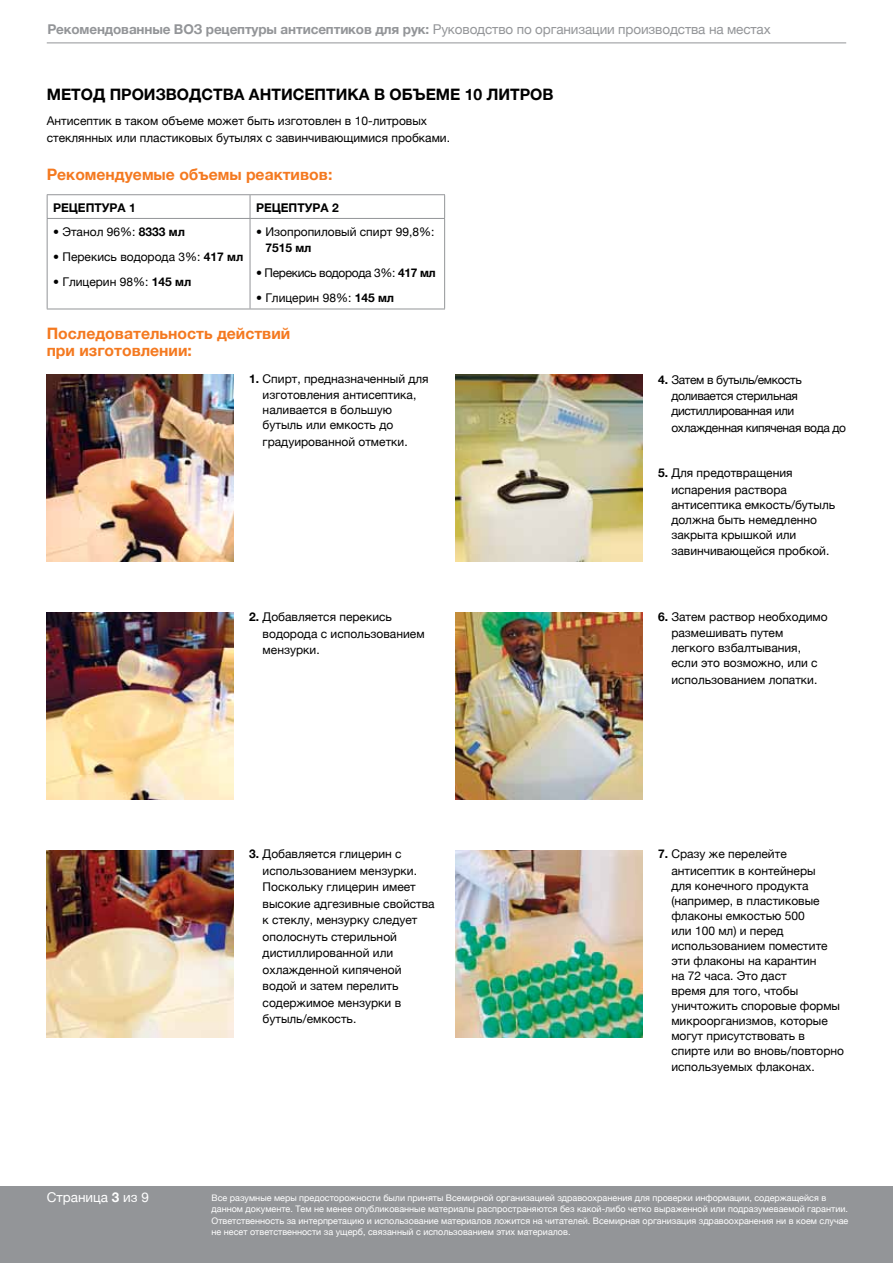
<style>
.page{position:relative;width:893px;height:1263px;background:#fff}
.page>*{position:absolute;margin:0;border:0;box-sizing:border-box;transform-origin:0 0}
.t1{font:700 15.75px/16.5px "Helvetica Neue";color:#f47920}
.t2{font:700 15.75px "Helvetica Neue";color:#000}
.t3{font:700 13.5px "Helvetica Neue";letter-spacing:-.01em;color:#939598}
.t4{font:13.5px "Helvetica Neue";color:#fff}
.t5{font:12px/16.5px "Helvetica Neue";color:#000}
.t6{font:12px/16.5px "Helvetica Neue";letter-spacing:-.03em;color:#000}
.t7{font:700 12px "Helvetica Neue";color:#000}
.t8{font:9px/11.2px "Helvetica Neue";color:#fff}
.s1{font-weight:400}
.s2{font-weight:700}
</style>
<div class="page">
<hr style="left:47px;top:43px;width:799px;height:1px;background:#939598">
<div style="left:0;top:1186px;width:893px;height:77px;background:#939598"></div>
<hr style="left:47px;top:194px;width:203px;height:1px;background:#939598">
<svg style="left:47px;top:195px;width:1px;height:23px"></svg>
<hr style="left:250px;top:194px;width:195px;height:1px;background:#939598">
<svg style="left:250px;top:195px;width:1px;height:23px"></svg>
<svg style="left:444px;top:195px;width:1px;height:23px"></svg>
<hr style="left:47px;top:218px;width:203px;height:1px;background:#939598">
<hr style="left:47px;top:219px;width:1px;height:90px;background:#939598">
<hr style="left:250px;top:218px;width:195px;height:1px;background:#939598">
<hr style="left:250px;top:219px;width:1px;height:90px;background:#939598">
<hr style="left:444px;top:219px;width:1px;height:90px;background:#939598">
<hr style="left:47px;top:309px;width:203px;height:1px;background:#939598">
<hr style="left:250px;top:309px;width:195px;height:1px;background:#939598">
<img style="left:47px;top:374px;width:187px;height:187px">
<img style="left:455px;top:374px;width:187px;height:187px">
<img style="left:47px;top:612px;width:187px;height:187px">
<img style="left:455px;top:612px;width:187px;height:187px">
<img style="left:47px;top:850px;width:187px;height:187px">
<img style="left:455px;top:850px;width:187px;height:187px">
<p class="t3" style="left:47px;top:21px;width:725px">Рекомендованные ВОЗ рецептуры антисептиков для рук: <span class="s1">Руководство по организации производства на местах</span></p>
<h1 class="t2" style="left:47px;top:85px;width:508px">МЕТОД ПРОИЗВОДСТВА АНТИСЕПТИКА В ОБЪЕМЕ 10 ЛИТРОВ</h1>
<p class="t5" style="left:47px;top:113px;width:405px">Антисептик в таком объеме может быть изготовлен в 10-литровых стеклянных или пластиковых бутылях с завинчивающимися пробками.</p>
<h1 class="t1" style="left:47px;top:166px;width:287px">Рекомендуемые объемы реактивов:</h1>
<p class="t7" style="left:53px;top:201px;width:84px">РЕЦЕПТУРА 1</p>
<p class="t7" style="left:256px;top:201px;width:84px">РЕЦЕПТУРА 2</p>
<p class="t5" style="left:53px;top:223px;width:133px">• Этанол 96%: <span class="s2">8333 мл</span></p>
<p class="t5" style="left:53px;top:248px;width:192px">• Перекись водорода 3%: <span class="s2">417 мл</span></p>
<p class="t5" style="left:53px;top:273px;width:140px">• Глицерин 98%: <span class="s2">145 мл</span></p>
<p class="t5" style="left:256px;top:223px;width:180px">• Изопропиловый спирт 99,8%:</p>
<p class="t7" style="left:265px;top:241px;width:48px">7515 мл</p>
<p class="t6" style="left:256px;top:265px;width:181px">• Перекись водорода 3%: <span class="s2">417 мл</span></p>
<p class="t5" style="left:256px;top:290px;width:140px">• Глицерин 98%: <span class="s2">145 мл</span></p>
<h1 class="t1" style="left:47px;top:325px;width:245px">Последовательность действий при изготовлении:</h1>
<p class="t5" style="left:249px;top:370px;width:181px;text-align:center"><span class="s2">1.</span> Спирт, предназначенный для изготовления антисептика,</p>
<p class="t5" style="left:263px;top:402px;width:132px;line-height:15px">наливается в большую бутыль или емкость до</p>
<p class="t5" style="left:263px;top:433px;width:147px">градуированной отметки.</p>
<p class="t5" style="left:263px;top:609px;width:163px;text-indent:-13px"><span class="s2">2.</span> Добавляется перекись водорода с использованием мензурки.</p>
<p class="t5" style="left:263px;top:845px;width:174px;text-indent:-13px"><span class="s2">3.</span> Добавляется глицерин с использованием мензурки.<br>Поскольку глицерин имеет высокие адгезивные свойства к стеклу, мензурку следует ополоснуть стерильной дистиллированной или охлажденной кипяченой водой и затем перелить содержимое мензурки в бутыль/емкость.</p>
<p class="t6" style="left:671px;top:371px;width:132px;text-indent:-13px"><span class="s2">4.</span> Затем в бутыль/емкость доливается стерильная</p>
<p class="t6" style="left:671px;top:402px;width:176px">дистиллированная или охлажденная кипяченая вода до</p>
<p class="t5" style="left:671px;top:465px;width:123px;text-indent:-13px"><span class="s2">5.</span> Для предотвращения испарения раствора</p>
<p class="t5" style="left:671px;top:497px;width:165px;line-height:15px">антисептика емкость/бутыль должна быть немедленно закрыта крышкой или</p>
<p class="t5" style="left:671px;top:543px;width:160px">завинчивающейся пробкой.</p>
<p class="t5" style="left:671px;top:608px;width:158px;text-indent:-13px"><span class="s2">6.</span> Затем раствор необходимо размешивать путем</p>
<p class="t5" style="left:671px;top:640px;width:148px;line-height:15px">легкого взбалтывания, если это возможно, или с</p>
<p class="t5" style="left:671px;top:671px;width:148px">использованием лопатки.</p>
<p class="t5" style="left:671px;top:845px;width:146px;text-indent:-13px"><span class="s2">7.</span> Сразу же перелейте антисептик в контейнеры</p>
<p class="t5" style="left:671px;top:878px;width:174px;line-height:15px">для конечного продукта (например, в пластиковые флаконы емкостью 500<br>или 100 мл) и перед использованием поместите эти флаконы на карантин<br>на 72 часа. Это даст<br>время для того, чтобы уничтожить споровые формы микроорганизмов, которые могут присутствовать в спирте или во вновь/повторно</p>
<p class="t5" style="left:671px;top:1058px;width:145px">используемых флаконах.</p>
<p class="t4" style="left:47px;top:1189px;width:104px">Страница <span class="s2">3</span> из 9</p>
<p class="t8" style="left:212px;top:1192px;width:638px">Все разумные меры предосторожности были приняты Всемирной организацией здравоохранения для проверки информации, содержащейся в данном документе. Тем не менее опубликованные материалы распространяются без какой-либо четко выраженной или подразумеваемой гарантии.<br>Ответственность за интерпретацию и использование материалов ложится на читателей. Всемирная организация здравоохранения ни в коем случае не несет ответственности за ущерб, связанный с использованием этих материалов.</p>
</div>
